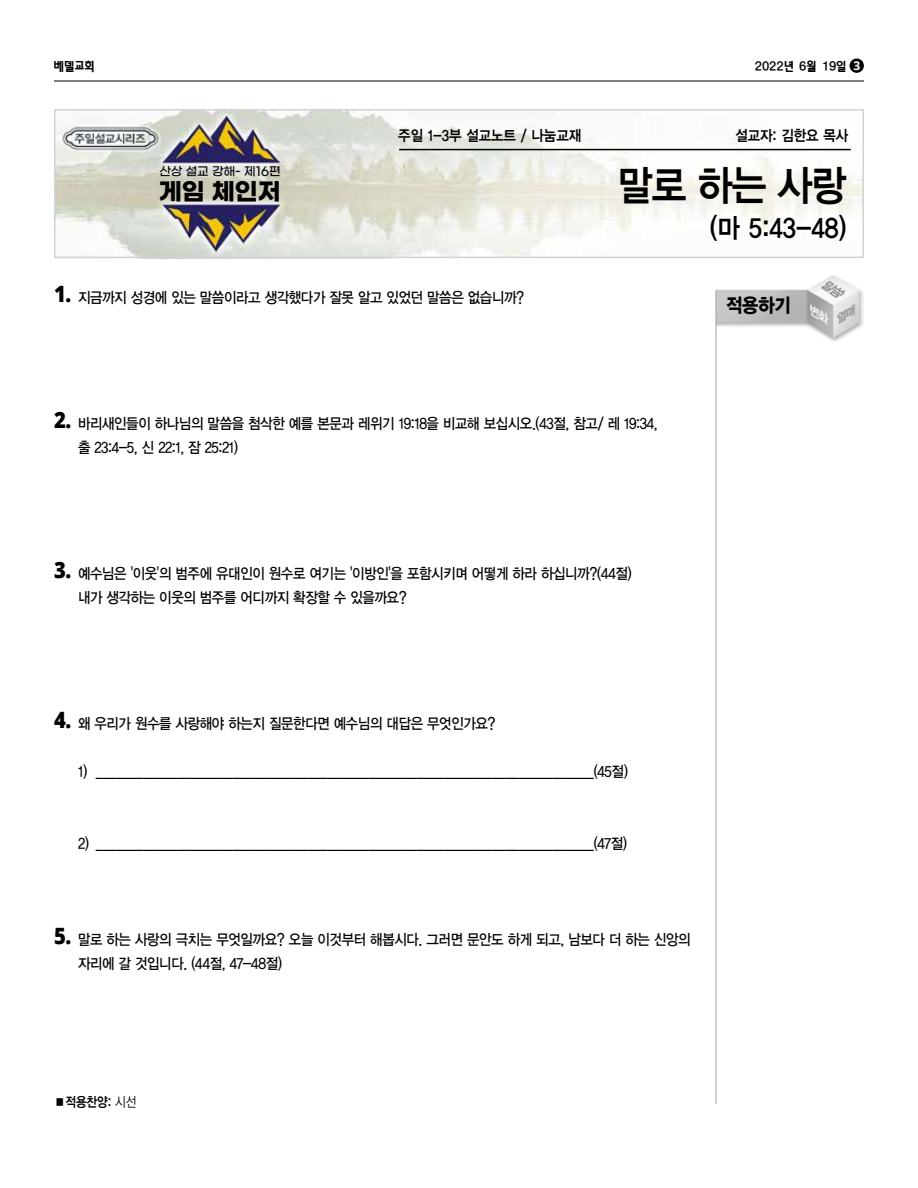
<style>
.page{position:relative;width:918px;height:1188px;background:#fff}
.page>*{position:absolute;margin:0;border:0;box-sizing:border-box;transform-origin:0 0}
.t1{font:42px "YDIYGO140";color:#000;scale:.9 1}
.t2{font:27px "YDIYGO140";color:#000;scale:.9 1}
.t3{font:700 24px "Gmarket Sans";color:#000}
.t4{font:19.5px "YDIYGO160";color:#000;scale:.9 1}
.t5{font:15px/24px "YDIYGO130";letter-spacing:-.025em;color:#000;scale:.9 1}
.t6{font:15px "YDIYGO140";color:#000;scale:.9 1}
.t7{font:13.5px "YDIYGO140";color:#000;scale:.85 1}
.t8{font:12.75px "Tae Utum";color:#000}
.t9{font:500 12px "Gmarket Sans";color:#000}
.s1{font-family:"Open Sans";font-weight:700;font-size:12px;color:#fff}
.s2{font-family:"Open Sans";font-weight:800;font-size:22.5px}
.s3{font-family:"YDIYGO120"}
</style>
<div class="page">
<hr style="left:54px;top:81px;width:810px;height:1px;background:#000">
<div style="left:850px;top:58px;width:14px;height:15px;background:#000;border-radius:50%"></div>
<img style="left:716px;top:275px;width:148px;height:67px">
<hr style="left:716px;top:290px;width:1px;height:814px;background:#a4a4a4">
<img style="left:57px;top:112px;width:804px;height:143px">
<div style="left:54px;top:109px;width:810px;height:149px;border:2px solid #d1d3d4"></div>
<hr style="left:399px;top:149px;width:452px;height:1px;background:#000">
<p class="t8" style="left:54px;top:60px;width:42px">베델교회</p>
<p class="t8" style="left:755px;top:60px;width:107px">2022년 6월 19일 <span class="s1">3</span></p>
<p class="t9" style="left:159px;top:165px;width:123px">산상 설교 강해- 제16편</p>
<h3 class="t3" style="left:159px;top:178px;width:124px">게임 체인저</h3>
<p class="t6" style="left:398px;top:127px;width:205px">주일 1-3부 설교노트 / 나눔교재</p>
<p class="t6" style="left:735px;top:127px;width:127px">설교자: 김한요 목사</p>
<h1 class="t1" style="left:618px;top:161px;width:255px">말로 하는 사랑</h1>
<h2 class="t2" style="left:710px;top:212px;width:153px">(마 5:43-48)</h2>
<p class="t5" style="left:54px;top:286px;width:524px"><span class="s2">1.</span> 지금까지 성경에 있는 말씀이라고 생각했다가 잘못 알고 있었던 말씀은 없습니까?</p>
<p class="t5" style="left:78px;top:412px;width:646px;text-indent:-24px"><span class="s2">2.</span> 바리새인들이 하나님의 말씀을 첨삭한 예를 본문과 레위기 19:18을 비교해 보십시오.(43절, 참고/ 레 19:34, 출 23:4-5, 신 22:1, 잠 25:21)</p>
<p class="t5" style="left:78px;top:562px;width:617px;text-indent:-24px"><span class="s2">3.</span> 예수님은 '이웃'의 범주에 유대인이 원수로 여기는 '이방인'을 포함시키며 어떻게 하라 하십니까?(44절) 내가 생각하는 이웃의 범주를 어디까지 확장할 수 있을까요?</p>
<h3 class="t4" style="left:726px;top:294px;width:73px">적용하기</h3>
<p class="t5" style="left:54px;top:712px;width:492px"><span class="s2">4.</span> 왜 우리가 원수를 사랑해야 하는지 질문한다면 예수님의 대답은 무엇인가요?</p>
<p class="t5" style="left:78px;top:760px;width:613px">1) _________________________________________________________________________(45절)</p>
<p class="t5" style="left:78px;top:832px;width:612px">2) _________________________________________________________________________(47절)</p>
<p class="t5" style="left:78px;top:928px;width:682px;text-indent:-24px"><span class="s2">5.</span> 말로 하는 사랑의 극치는 무엇일까요? 오늘 이것부터 해봅시다. 그러면 문안도 하게 되고, 남보다 더 하는 신앙의 자리에 갈 것입니다. (44절, 47-48절)</p>
<p class="t7" style="left:65px;top:1094px;width:85px">적용찬양: <span class="s3">시선</span></p>
</div>
